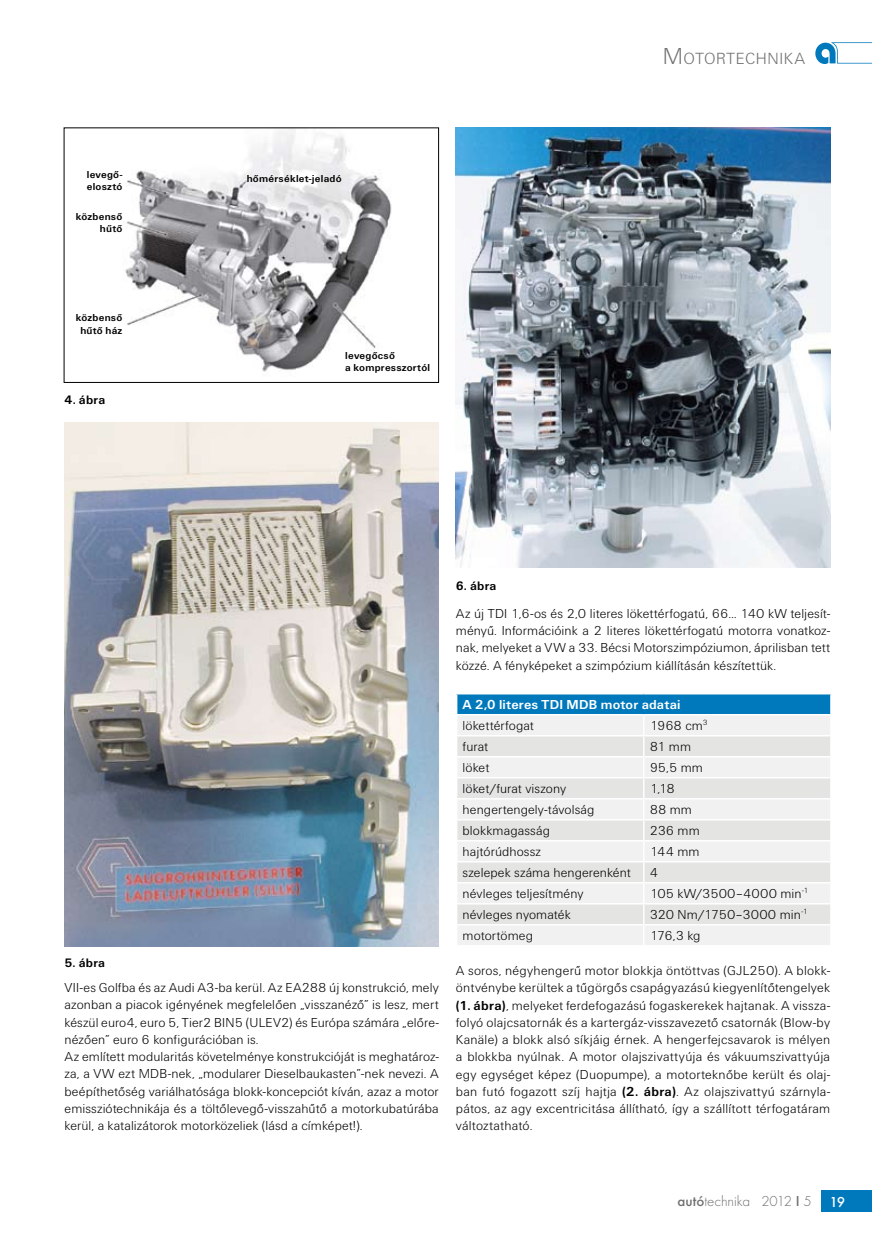
<style>
.page{position:relative;width:872px;height:1246px;background:#fff}
.page>*{position:absolute;margin:0;border:0;box-sizing:border-box;transform-origin:0 0}
.t1{font:16.8px "U001 Lig";letter-spacing:.04em;color:#70706f}
.t2{font:300 15px "Futura TOT";color:#70706f}
.t3{font:13.5px/17.2px "U001 Lig";letter-spacing:.005em;color:#000;text-align:justify}
.t4{font:700 13.5px/21px "U001";letter-spacing:.015em;color:#fff}
.t5{font:700 12.75px "U001";letter-spacing:.015em;color:#000}
.t6{font:700 10.5px/12.6px "U001";letter-spacing:.02em;color:#000}
.s1{font-size:24px}
.s2{font-family:"U001 Lig";font-weight:400;color:#000}
.s3{font-family:"U001";font-weight:700}
.s4{font-weight:500}
.s5{font-weight:500;color:#fff}
</style>
<div class="page">
<div style="left:821px;top:1191px;width:51px;height:21px;background:#0079bc"></div>
<svg style="left:815px;top:42px;width:57px;height:22px"></svg>
<img style="left:125px;top:130px;width:267px;height:242px">
<div style="left:64px;top:128px;width:375px;height:255px;border:1px solid #000"></div>
<img style="left:65px;top:422px;width:374px;height:524px">
<img style="left:456px;top:128px;width:374px;height:440px">
<div style="left:456px;top:694px;width:375px;height:21px;background:#0079bc"></div>
<div style="left:458px;top:716px;width:372px;height:229px;background:#f1f1f1"></div>
<svg style="left:457px;top:736px;width:373px;height:188px;fill:#e4e4e3"></svg>
<hr style="left:456px;top:714px;width:188px;height:1px;background:#fff">
<hr style="left:644px;top:714px;width:187px;height:1px;background:#fff">
<hr style="left:456px;top:735px;width:188px;height:1px;background:#fff">
<hr style="left:644px;top:735px;width:187px;height:1px;background:#fff">
<hr style="left:456px;top:756px;width:188px;height:1px;background:#fff">
<hr style="left:644px;top:756px;width:187px;height:1px;background:#fff">
<hr style="left:456px;top:777px;width:188px;height:1px;background:#fff">
<hr style="left:644px;top:777px;width:187px;height:1px;background:#fff">
<hr style="left:456px;top:798px;width:188px;height:1px;background:#fff">
<hr style="left:644px;top:798px;width:187px;height:1px;background:#fff">
<hr style="left:456px;top:819px;width:188px;height:1px;background:#fff">
<hr style="left:644px;top:819px;width:187px;height:1px;background:#fff">
<hr style="left:456px;top:840px;width:188px;height:1px;background:#fff">
<hr style="left:644px;top:840px;width:187px;height:1px;background:#fff">
<hr style="left:456px;top:861px;width:188px;height:1px;background:#fff">
<hr style="left:644px;top:861px;width:187px;height:1px;background:#fff">
<hr style="left:456px;top:882px;width:188px;height:1px;background:#fff">
<hr style="left:644px;top:882px;width:187px;height:1px;background:#fff">
<hr style="left:456px;top:903px;width:188px;height:1px;background:#fff">
<hr style="left:644px;top:903px;width:187px;height:1px;background:#fff">
<hr style="left:456px;top:924px;width:188px;height:1px;background:#fff">
<svg style="left:456px;top:694px;width:1px;height:20px"></svg>
<hr style="left:644px;top:924px;width:187px;height:1px;background:#fff">
<svg style="left:643px;top:716px;width:1px;height:229px"></svg>
<svg style="left:830px;top:694px;width:1px;height:20px"></svg>
<p class="t6" style="left:87px;top:168px;width:37px">levegő&shy;elosztó</p>
<p class="t6" style="left:247px;top:172px;width:97px">hőmérséklet-jeladó</p>
<p class="t6" style="left:76px;top:210px;width:48px;text-align:right">közbenső hűtő</p>
<p class="t6" style="left:76px;top:311px;width:48px;text-align:center">közbenső hűtő ház</p>
<p class="t5" style="left:65px;top:393px;width:42px">4. ábra</p>
<p class="t6" style="left:345px;top:349px;width:86px">levegőcső<br>a kompresszortól</p>
<p class="t1" style="left:662px;top:49px;width:144px"><span class="s1">M</span>OTORTECHNIKA</p>
<p class="t5" style="left:65px;top:956px;width:42px">5. ábra</p>
<p class="t3" style="left:65px;top:979px;width:376px;text-align:left">VII-es Golfba és az Audi A3-ba kerül. Az EA288 új konstrukció, mely azonban a piacok igényének megfelelően „visszanéző” is lesz, mert készül euro4, euro 5, Tier2 BIN5 (ULEV2) és Európa számára „előre&shy;nézően” euro 6 konfigurációban is.<br>Az említett modularitás követelménye konstrukcióját is meghatároz&shy;za, a VW ezt MDB-nek, „modularer Dieselbaukasten”-nek nevezi. A beépíthetőség variálhatósága blokk-koncepciót kíván, azaz a motor emissziótechnikája és a töltőlevegő-visszahűtő a motorkubatúrába kerül, a katalizátorok motorközeliek (lásd a címképet!).</p>
<p class="t5" style="left:456px;top:579px;width:42px">6. ábra</p>
<p class="t3" style="left:456px;top:605px;width:376px">Az új TDI 1,6-os és 2,0 literes lökettérfogatú, 66… 140 kW teljesít&shy;ményű. Információink a 2 literes lökettérfogatú motorra vonatkoz&shy;nak, melyeket a VW a 33. Bécsi Motorszimpóziumon, áprilisban tett közzé. A fényképeket a szimpózium kiállításán készítettük.</p>
<p class="t4" style="left:462px;top:694px;width:219px">A 2,0 literes TDI MDB motor adatai <span class="s2">lökettérfogat</span></p>
<p class="t3" style="left:650px;top:717px;width:59px">1968 cm<sup>3</sup></p>
<p class="t3" style="left:462px;top:738px;width:27px">furat</p>
<p class="t3" style="left:650px;top:738px;width:43px">81 mm</p>
<p class="t3" style="left:462px;top:759px;width:28px">löket</p>
<p class="t3" style="left:650px;top:759px;width:55px">95,5 mm</p>
<p class="t3" style="left:462px;top:780px;width:105px">löket/furat viszony</p>
<p class="t3" style="left:650px;top:780px;width:27px">1,18</p>
<p class="t3" style="left:462px;top:801px;width:133px">hengertengely-távolság</p>
<p class="t3" style="left:650px;top:801px;width:44px">88 mm</p>
<p class="t3" style="left:462px;top:822px;width:89px">blokkmagasság</p>
<p class="t3" style="left:650px;top:822px;width:51px">236 mm</p>
<p class="t3" style="left:462px;top:843px;width:80px">hajtórúdhossz</p>
<p class="t3" style="left:650px;top:843px;width:51px">144 mm</p>
<p class="t3" style="left:462px;top:864px;width:170px">szelepek száma hengerenként</p>
<p class="t3" style="left:650px;top:864px;width:10px">4</p>
<p class="t3" style="left:462px;top:885px;width:122px">névleges teljesítmény</p>
<p class="t3" style="left:650px;top:885px;width:160px">105 kW/3500–4000 min<sup>-1</sup></p>
<p class="t3" style="left:462px;top:906px;width:110px">névleges nyomaték</p>
<p class="t3" style="left:650px;top:906px;width:159px">320 Nm/1750–3000 min<sup>-1</sup></p>
<p class="t3" style="left:462px;top:927px;width:72px">motortömeg</p>
<p class="t3" style="left:650px;top:927px;width:52px">176,3 kg</p>
<p class="t3" style="left:456px;top:962px;width:376px">A soros, négyhengerű motor blokkja öntöttvas (GJL250). A blokk&shy;öntvénybe kerültek a tűgörgős csapágyazású kiegyenlítőtengelyek <span class="s3">(1. ábra)</span>, melyeket ferdefogazású fogaskerekek hajtanak. A vissza&shy;folyó olajcsatornák és a kartergáz-visszavezető csatornák (Blow-by Kanäle) a blokk alsó síkjáig érnek. A hengerfejcsavarok is mélyen a blokkba nyúlnak. A motor olajszivattyúja és vákuumszivattyúja egy egységet képez (Duopumpe), a motorteknőbe került és olaj&shy;ban futó fogazott szíj hajtja <span class="s3">(2. ábra)</span>. Az olajszivattyú szárnyla&shy;pátos, az agy excentricitása állítható, így a szállított térfogatáram változtatható.</p>
<p class="t2" style="left:677px;top:1193px;width:169px"><span class="s4">autó</span>technika 2012 <span class="s4">I</span> 5 <span class="s5">19</span></p>
</div>
